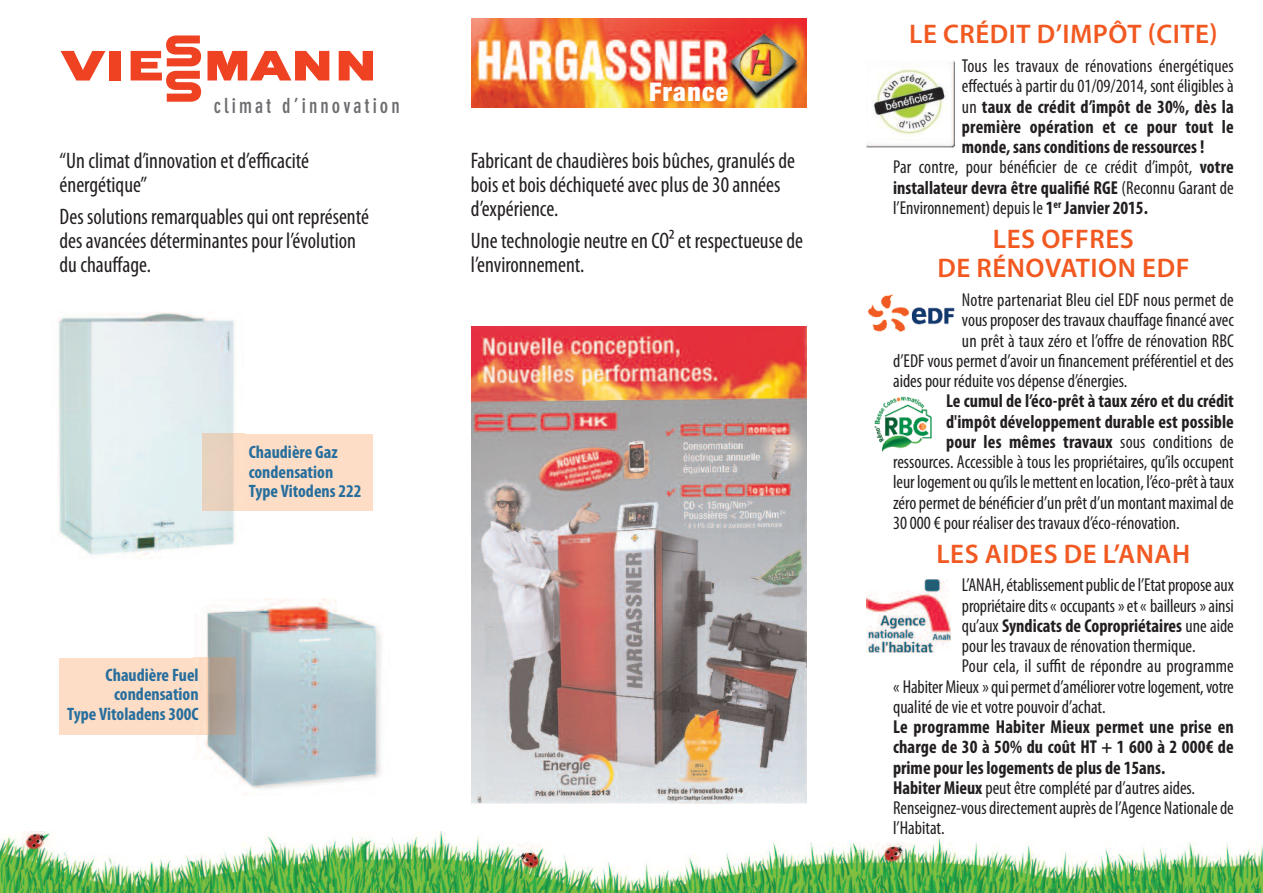
<style>
.page{position:relative;width:1263px;height:893px;background:#fff}
.page>*{position:absolute;margin:0;border:0;box-sizing:border-box;transform-origin:0 0}
.t1{font:600 27px/29.5px "Myriad Pro";letter-spacing:.02em;color:#f15921;text-align:center}
.t2{font:900 condensed 25.8px "Helvetica Neue";letter-spacing:.05em;color:#fff}
.t3{font:condensed 22.5px/24px "Myriad Pro";color:#231f20}
.t4{font:700 condensed 20.55px "DIN Neuzeit Grotesk";letter-spacing:.15em;color:#6c6d70}
.t5{font:condensed 18.75px "Myriad Pro";color:#231f20}
.t6{font:700 condensed 18.75px/20.2px "Myriad Pro";letter-spacing:.005em;color:#231f20}
.t7{font:700 condensed 18px/19.5px "Myriad Pro";color:#266e9d}
.s1{font-weight:400}
.s2{font-weight:700}
</style>
<div class="page">
<img style="left:0;top:831px;width:1263px;height:62px">
<div style="left:110px;top:51px;width:11px;height:29px;background:#ef4222"></div>
<svg style="left:207px;top:51px;width:122px;height:29px"></svg>
<svg style="left:61px;top:51px;width:44px;height:30px"></svg>
<svg style="left:131px;top:35px;width:70px;height:67px"></svg>
<svg style="left:339px;top:51px;width:34px;height:29px"></svg>
<img style="left:58px;top:313px;width:187px;height:244px">
<img style="left:193px;top:598px;width:189px;height:191px">
<div style="left:245px;top:434px;width:128px;height:76px;background:#fdddc6"></div>
<img style="left:203px;top:434px;width:42px;height:76px">
<div style="left:60px;top:658px;width:133px;height:77px;background:#fdddc6"></div>
<img style="left:193px;top:658px;width:42px;height:77px">
<img style="left:471px;top:326px;width:335px;height:477px">
<img style="left:471px;top:18px;width:335px;height:89px">
<img style="left:867px;top:61px;width:87px;height:87px">
<img style="left:867px;top:580px;width:84px;height:72px">
<img style="left:867px;top:294px;width:87px;height:38px">
<img style="left:874px;top:396px;width:58px;height:55px">
<p class="t4" style="left:214px;top:97px;width:187px">climat d’innovation</p>
<p class="t3" style="left:60px;top:150px;width:251px">“Un climat d’innovation et d’efficacité énergétique”</p>
<p class="t3" style="left:60px;top:206px;width:311px">Des solutions remarquables qui ont représenté des avancées déterminantes pour l’évolution du chauffage.</p>
<p class="t7" style="left:249px;top:444px;width:114px">Chaudière Gaz condensation<br>Type Vitodens 222</p>
<p class="t7" style="left:67px;top:666px;width:133px;text-align:right">Chaudière Fuel condensation<br>Type Vitoladens 300C</p>
<h2 class="t2" style="left:649px;top:83px;width:80px">France</h2>
<p class="t3" style="left:471px;top:150px;width:326px">Fabricant de chaudières bois bûches, granulés de bois et bois déchiqueté avec plus de 30 années d’expérience.</p>
<p class="t3" style="left:471px;top:230px;width:334px">Une technologie neutre en CO² et respectueuse de l’environnement.</p>
<h1 class="t1" style="left:909px;top:22px;width:310px">LE CRÉDIT D’IMPÔT (CITE)</h1>
<p class="t5" style="left:962px;top:59px;width:273px">Tous les travaux de rénovations énergétiques</p>
<p class="t5" style="left:962px;top:80px;width:273px">effectués à partir du 01/09/2014, sont éligibles à</p>
<p class="t6" style="left:962px;top:98px;width:273px"><span class="s1">un</span> taux de crédit d’impôt de 30%, dès la</p>
<p class="t6" style="left:962px;top:118px;width:273px">première opération et ce pour tout le</p>
<p class="t6" style="left:962px;top:138px;width:244px">monde, sans conditions de ressources !</p>
<p class="t5" style="left:893px;top:161px;width:342px">Par contre, pour bénéficier de ce crédit d’impôt, <span class="s2">votre</span></p>
<p class="t6" style="left:893px;top:179px;width:342px">installateur devra être qualifié RGE <span class="s1">(Reconnu Garant de</span></p>
<p class="t5" style="left:893px;top:201px;width:256px">l’Environnement) depuis le <span class="s2">1</span><sup>er</sup> <span class="s2">Janvier 2015.</span></p>
<h1 class="t1" style="left:937px;top:226px;width:253px">LES OFFRES<br>DE RÉNOVATION EDF</h1>
<p class="t5" style="left:962px;top:293px;width:273px">Notre partenariat Bleu ciel EDF nous permet de</p>
<p class="t5" style="left:962px;top:313px;width:273px">vousproposerdestravauxchauffage financéavec</p>
<p class="t5" style="left:962px;top:334px;width:273px">un prêt à taux zéro et l’offre de rénovation RBC</p>
<p class="t5" style="left:893px;top:354px;width:342px">d’EDF vous permet d’avoir un financement préférentiel et des</p>
<p class="t5" style="left:893px;top:374px;width:236px">aides pour réduite vos dépense d’énergies.</p>
<p class="t6" style="left:946px;top:392px;width:289px">Le cumul de l’éco-prêt à taux zéro et du crédit</p>
<p class="t6" style="left:946px;top:413px;width:289px">d'impôt développement durable est possible</p>
<p class="t6" style="left:946px;top:433px;width:289px">pour les mêmes travaux <span class="s1">sous conditions de</span></p>
<p class="t5" style="left:893px;top:455px;width:342px">ressources. Accessible à tous les propriétaires, qu’ils occupent</p>
<p class="t5" style="left:893px;top:475px;width:342px">leur logementouqu’ilslemettenten location, l’éco-prêtàtaux</p>
<p class="t5" style="left:893px;top:496px;width:342px">zéropermetdebénéficierd’un prêtd’unmontantmaximalde</p>
<p class="t5" style="left:893px;top:516px;width:288px">30 000 € pour réaliser des travaux d’éco-rénovation.</p>
<h1 class="t1" style="left:936px;top:541px;width:255px">LES AIDES DE L’ANAH</h1>
<p class="t5" style="left:962px;top:578px;width:273px">L’ANAH,établissementpublicdel’Etatproposeaux</p>
<p class="t5" style="left:962px;top:599px;width:273px">propriétairedits« occupants »et« bailleurs »ainsi</p>
<p class="t6" style="left:962px;top:617px;width:273px"><span class="s1">qu’aux</span> Syndicats de Copropriétaires <span class="s1">une aide</span></p>
<p class="t5" style="left:962px;top:639px;width:235px">pour les travaux de rénovation thermique.</p>
<p class="t5" style="left:962px;top:659px;width:273px">Pour cela, il suffit de répondre au programme</p>
<p class="t5" style="left:893px;top:680px;width:342px">« HabiterMieux »quipermetd’améliorervotrelogement,votre</p>
<p class="t5" style="left:893px;top:700px;width:214px">qualité de vie et votre pouvoir d’achat.</p>
<p class="t6" style="left:893px;top:718px;width:342px">Le programme Habiter Mieux permet une prise en charge de 30 à 50% du coût HT + 1 600 à 2 000€ de prime pour les logements de plus de 15ans.<br>Habiter Mieux <span class="s1">peut être complété par d’autres aides.<br>Renseignez-vousdirectementauprèsdel’Agence Nationalede l’Habitat.</span></p>
</div>
